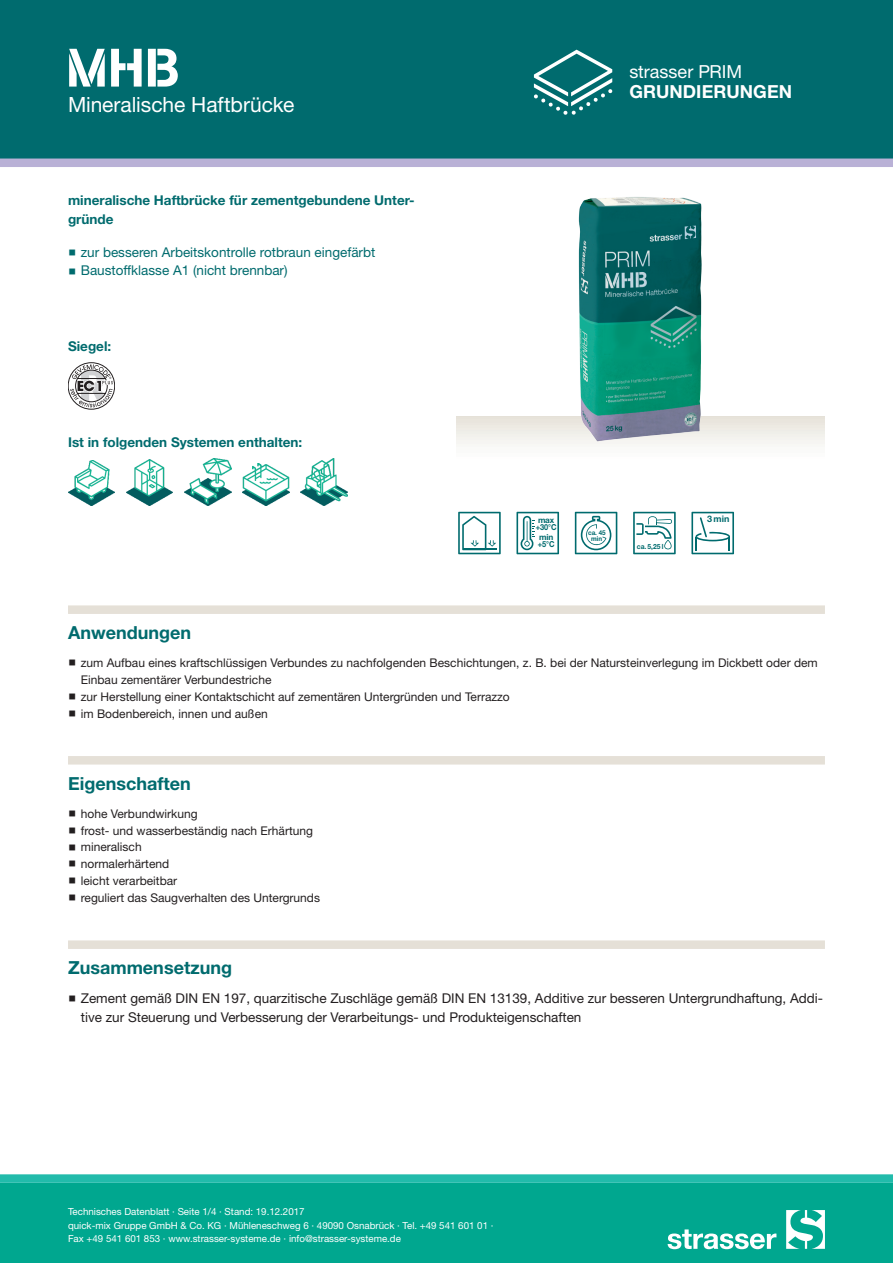
<style>
.page{position:relative;width:893px;height:1263px;background:#fff}
.page>*{position:absolute;margin:0;border:0;box-sizing:border-box;transform-origin:0 0}
.CB_AF_STR_Produkt_ku{font:700 54px "Standard CT Stencil";color:#fff}
.CB_AF_STR_Produkt_la{font:21px "Helvetica Neue LT Std";letter-spacing:-.005em;color:#fff}
.t1{font:700 18px "Helvetica Neue LT Std";color:#006b6e}
.CB_AF_STR_Produktgru{font:700 18px "Helvetica Neue LT Std";letter-spacing:.005em;color:#fff}
.CB_AF_STR_Produktgru-2{font:18px "Helvetica Neue LT Std";color:#fff}
.t2{font:13.5px/18.8px "Helvetica Neue LT Std";color:#231f20}
.t3{font:700 13.5px/18.8px "Helvetica Neue LT Std";color:#006b6e}
.t4{font:13.5px/18.8px "Helvetica Neue LT Std";color:#006b6e}
.t5{font:12px/16.8px "Helvetica Neue LT Std";color:#231f20}
.t6{font:9.75px/13.5px "Helvetica Neue LT Std";color:#fff}
.t7{font:700 9px "Helvetica Neue LT Pro";color:#006b6e}
.t8{font:700 8.25px/7.2px "Helvetica Neue LT Pro";letter-spacing:-.02em;color:#006b6e}
.t9{font:700 7.05px "Helvetica Neue LT Pro";color:#006b6e;scale:.95 1}
.t10{font:700 6.6px/6.4px "Helvetica Neue LT Pro";color:#006b6e;text-align:center;scale:.95 1}
</style>
<div class="page">
<div style="left:0;top:1183px;width:893px;height:80px;background:#00a78f"></div>
<div style="left:0;top:0;width:893px;height:159px;background:#006b6e"></div>
<svg style="left:668px;top:1229px;width:108px;height:20px"></svg>
<svg style="left:786px;top:1210px;width:39px;height:39px"></svg>
<div style="left:0;top:1174px;width:893px;height:9px;background:#22bbab"></div>
<div style="left:0;top:159px;width:893px;height:8px;background:#b9b1d6"></div>
<svg style="left:534px;top:50px;width:78px;height:65px"></svg>
<svg style="left:456px;top:416px;width:369px;height:29px"></svg>
<img style="left:578px;top:197px;width:125px;height:245px">
<svg style="left:458px;top:512px;width:43px;height:42px"></svg>
<svg style="left:516px;top:512px;width:43px;height:42px"></svg>
<svg style="left:575px;top:512px;width:42px;height:42px"></svg>
<svg style="left:633px;top:512px;width:43px;height:42px"></svg>
<svg style="left:691px;top:512px;width:43px;height:42px"></svg>
<div style="left:68px;top:363px;width:47px;height:46px;border:1px solid #231f20;border-radius:50%"></div>
<svg style="left:70px;top:364px;width:43px;height:43px"></svg>
<img style="left:68px;top:460px;width:47px;height:45px">
<img style="left:126px;top:459px;width:47px;height:46px">
<img style="left:184px;top:459px;width:47px;height:46px">
<img style="left:243px;top:463px;width:46px;height:42px">
<img style="left:301px;top:459px;width:46px;height:46px">
<div style="left:68px;top:605px;width:757px;height:9px;background:#e5e0d7"></div>
<div style="left:68px;top:756px;width:757px;height:8px;background:#e5e0d7"></div>
<div style="left:68px;top:940px;width:757px;height:9px;background:#e5e0d7"></div>
<p class="CB_AF_STR_Produkt_ku" style="left:66px;top:34px;width:115px">MHB</p>
<p class="CB_AF_STR_Produkt_la" style="left:68px;top:92px;width:228px">Mineralische Haftbrücke</p>
<p class="t3" style="left:68px;top:191px;width:348px">mineralische Haftbrücke für zementgebundene Unter&shy;gründe</p>
<p class="t4" style="left:81px;top:242px;width:296px">zur besseren Arbeitskontrolle rotbraun eingefärbt<br>Baustoffklasse A1 (nicht brennbar)</p>
<p class="t3" style="left:68px;top:336px;width:45px">Siegel:</p>
<p class="t3" style="left:68px;top:433px;width:236px">Ist in folgenden Systemen enthalten:</p>
<p class="CB_AF_STR_Produktgru-2" style="left:629px;top:61px;width:114px">strasser PRIM</p>
<p class="CB_AF_STR_Produktgru" style="left:629px;top:81px;width:164px">GRUNDIERUNGEN</p>
<p class="t8" style="left:536px;top:516px;width:22px">max +30°C</p>
<p class="t8" style="left:538px;top:533px;width:18px">min +5°C</p>
<p class="t10" style="left:588px;top:529px;width:20px">ca. 45 min</p>
<p class="t9" style="left:637px;top:542px;width:30px">ca. 5,25 l</p>
<p class="t7" style="left:707px;top:514px;width:24px">3 min</p>
<p class="t1" style="left:68px;top:622px;width:125px">Anwendungen</p>
<p class="t5" style="left:81px;top:654px;width:739px">zum Aufbau eines kraftschlüssigen Verbundes zu nachfolgenden Beschichtungen, z. B. bei der Natursteinverlegung im Dickbett oder dem Einbau zementärer Verbundestriche<br>zur Herstellung einer Kontaktschicht auf zementären Untergründen und Terrazzo<br>im Bodenbereich, innen und außen</p>
<p class="t1" style="left:68px;top:772px;width:124px">Eigenschaften</p>
<p class="t5" style="left:81px;top:805px;width:241px">hohe Verbundwirkung<br>frost- und wasserbeständig nach Erhärtung mineralisch<br>normalerhärtend<br>leicht verarbeitbar<br>reguliert das Saugverhalten des Untergrunds</p>
<p class="t1" style="left:68px;top:957px;width:165px">Zusammensetzung</p>
<p class="t2" style="left:81px;top:989px;width:744px">Zement gemäß DIN EN 197, quarzitische Zuschläge gemäß DIN EN 13139, Additive zur besseren Untergrundhaftung, Addi&shy;tive zur Steuerung und Verbesserung der Verarbeitungs- und Produkteigenschaften</p>
<p class="t6" style="left:68px;top:1205px;width:238px">Technisches Datenblatt · Seite 1/4 · Stand: 19.12.2017</p>
<p class="t6" style="left:68px;top:1218px;width:427px">quick-mix Gruppe GmbH &amp; Co. KG · Mühleneschweg 6 · 49090 Osnabrück · Tel. +49 541 601 01 ·<br>Fax +49 541 601 853 · www.strasser-systeme.de · info@strasser-systeme.de</p>
</div>
